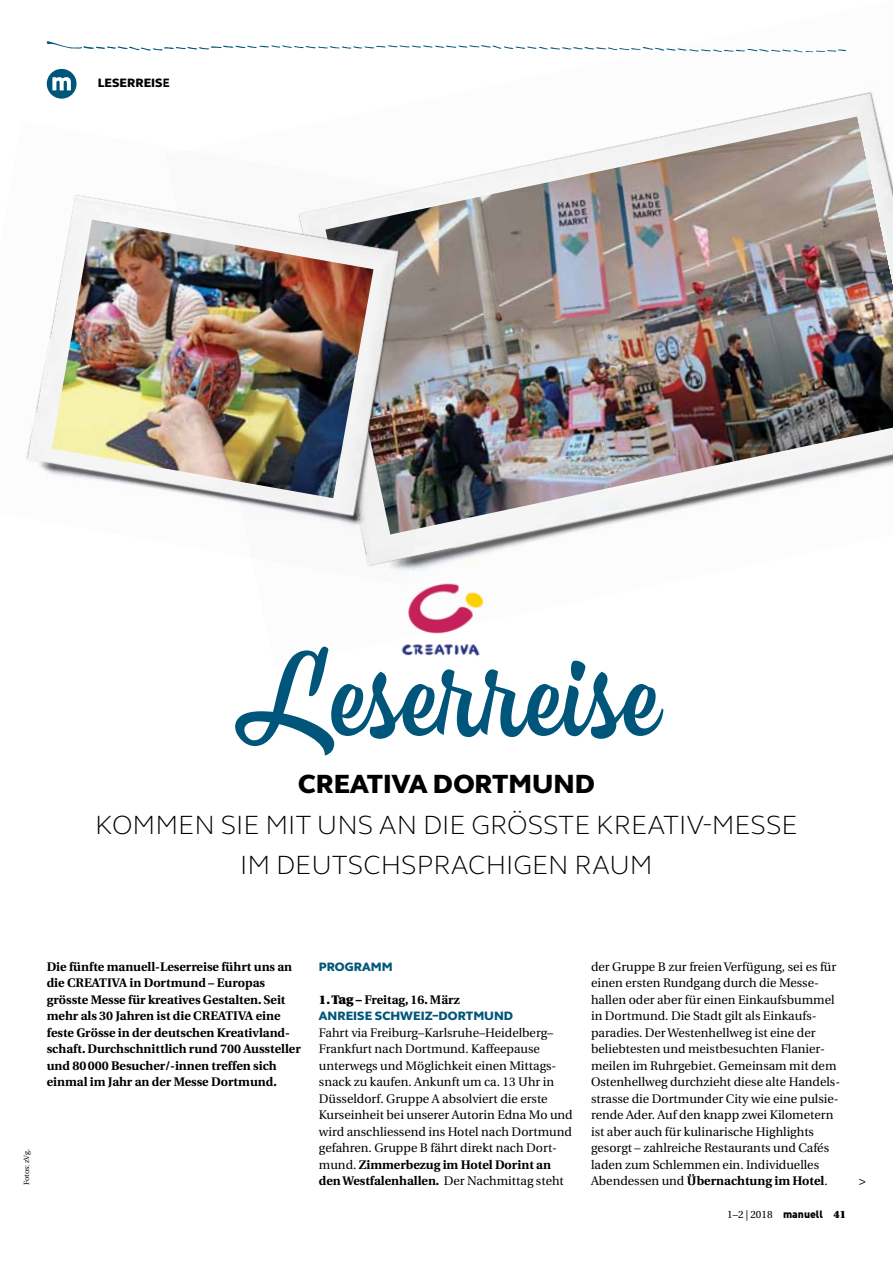
<style>
.page{position:relative;width:893px;height:1263px;background:#fff}
.page>*{position:absolute;margin:0;border:0;box-sizing:border-box;transform-origin:0 0}
.t1{font:122.85px "SVN Hollie Script Pro";color:#00567a}
.t2{font:300 27px/40.5px "FS Elliot Pro";color:#000;text-align:center}
.t3{font:800 27px "FS Elliot Pro";color:#000}
.t4{font:12.45px/16.5px "Utopia";color:#000}
.t5{font:700 12.45px/16.5px "Utopia";color:#000}
.t6{font:800 12.45px "FS Elliot Pro";color:#00567a}
.t7{font:800 12.45px "FS Elliot Pro";color:#000}
.t8{font:10.5px "Utopia";color:#000}
.t9{font:7.5px "Utopia";color:#000}
.s1{font-weight:900}
.s2{font-weight:700}
.s3{font-weight:400}
.s4{font-family:"DIN";font-weight:900}
</style>
<div class="page">
<div style="left:47px;top:69px;width:30px;height:30px;background:#00567a;border-radius:50%"></div>
<svg style="left:52px;top:77px;width:19px;height:13px"></svg>
<svg style="left:47px;top:41px;width:119px;height:10px"></svg>
<img style="left:166px;top:45px;width:711px;height:611px">
<img style="left:325px;top:117px;width:568px;height:417px">
<img style="left:26px;top:121px;width:449px;height:464px">
<img style="left:52px;top:220px;width:321px;height:278px">
<p class="t7" style="left:98px;top:75px;width:74px">LESERREISE</p>
<h1 class="t1" style="left:232px;top:620px;width:430px">Leserreise</h1>
<h2 class="t3" style="left:298px;top:766px;width:296px">CREATIVA DORTMUND</h2>
<h2 class="t2" style="left:95px;top:803px;width:704px">KOMMEN SIE MIT UNS AN DIE GRÖSSTE KREATIV-M ESSE<br>IM DEUTSCHSPRACHIGEN RAUM</h2>
<p class="t5" style="left:47px;top:958px;width:256px">Die fünfte manuell-Leserreise führt uns an die CREATIVA in Dortmund – Europas grösste Messe für kreatives Gestalten. Seit mehr als 30 Jahren ist die CREATIVA eine feste Grösse in der deutschen Kreativland&shy;schaft. Durchschnittlich rund 700 Aussteller und 80000 Besucher/-innen treffen sich einmal im Jahr an der Messe Dortmund.</p>
<p class="t9" style="left:22px;top:1185px;width:38px;rotate:-90deg">Fotos: zVg.</p>
<p class="t6" style="left:319px;top:958px;width:75px">PROGRAMM</p>
<p class="t5" style="left:319px;top:991px;width:142px"><span class="s1">1. Tag –</span> Freitag, 16. März</p>
<p class="t6" style="left:319px;top:1008px;width:191px">ANREISE SCHWEIZ–DORTMUND</p>
<p class="t4" style="left:319px;top:1025px;width:255px">Fahrt via Freiburg–Karlsruhe–Heidelberg– Frankfurt nach Dortmund. Kaffeepause unterwegs und Möglichkeit einen Mittags&shy;snack zu kaufen. Ankunft um ca. 13 Uhr in Düsseldorf. Gruppe A absolviert die erste Kurseinheit bei unserer Autorin Edna Mo und wird anschliessend ins Hotel nach Dortmund gefahren. Gruppe B fährt direkt nach Dort&shy;mund. <span class="s2">Zimmerbezug im Hotel Dorint an den Westfalenhallen.</span> Der Nachmittag steht</p>
<p class="t4" style="left:591px;top:959px;width:251px">der Gruppe B zur freien Verfügung, sei es für einen ersten Rundgang durch die Messe&shy;hallen oder aber für einen Einkaufsbummel in Dortmund. Die Stadt gilt als Einkaufs&shy;paradies. Der Westenhellweg ist eine der beliebtesten und meistbesuchten Flanier&shy;meilen im Ruhrgebiet. Gemeinsam mit dem Ostenhellweg durchzieht diese alte Handels&shy;strasse die Dortmunder City wie eine pulsie&shy;rende Ader. Auf den knapp zwei Kilometern ist aber auch für kulinarische Highlights gesorgt – zahlreiche Restaurants und Cafés laden zum Schlemmen ein. Individuelles</p>
<p class="t5" style="left:591px;top:1173px;width:238px"><span class="s3">Abendessen und</span> Übernachtung im Hotel<span class="s3">.</span></p>
<p class="t4" style="left:859px;top:1173px;width:9px">&gt;</p>
<p class="t8" style="left:727px;top:1209px;width:120px">1–2 | 2018 <span class="s4">manuell</span> <span class="s1">41</span></p>
</div>
